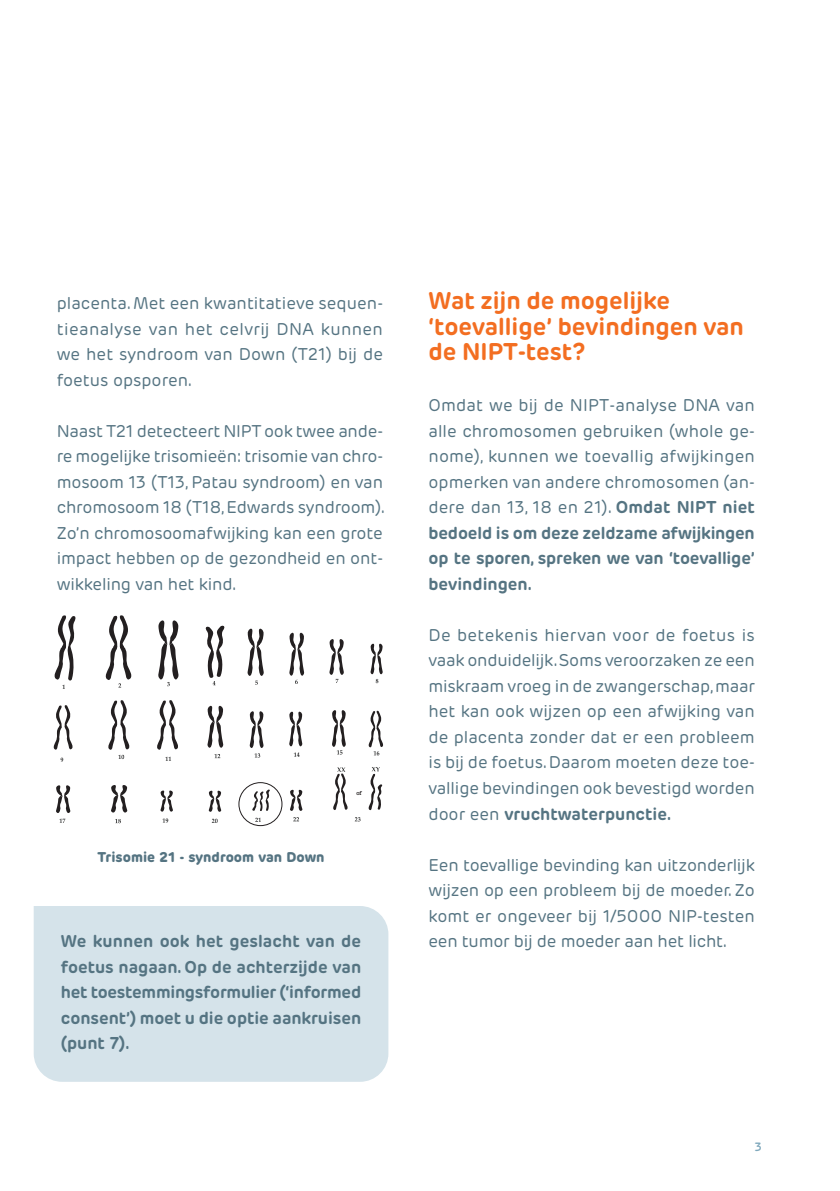
<style>
.page{position:relative;width:840px;height:1191px;background:#fff}
.page>*{position:absolute;margin:0;border:0;box-sizing:border-box;transform-origin:0 0}
._3_TITEL_N2{font:700 24px/25.6px "Rubrik New";color:#f36e21}
._6_BROODTEKST{font:17px/25.6px "Rubrik New";letter-spacing:-.005em;color:#557482;text-align:justify}
._6_BROODTEKST-2{font:700 17px/25.6px "Rubrik New";letter-spacing:-.005em;color:#557482;text-align:justify}
._6_BROODTEKST-3{font:800 14px "Rubrik New";color:#557482}
.t1{font:600 12px "Rubrik New";color:#7fa8bc}
.t2{font:600 6px "American Typewriter";color:#231f20}
.s1{font-weight:700}
</style>
<div class="page">
<div style="left:34px;top:906px;width:354px;height:175px;background:#d5e3ea"></div>
<svg style="left:111px;top:785px;width:16px;height:27px"></svg>
<svg style="left:160px;top:790px;width:13px;height:21px"></svg>
<svg style="left:208px;top:790px;width:13px;height:22px"></svg>
<svg style="left:290px;top:789px;width:12px;height:22px"></svg>
<svg style="left:207px;top:705px;width:16px;height:42px"></svg>
<svg style="left:289px;top:711px;width:13px;height:35px"></svg>
<svg style="left:53px;top:705px;width:20px;height:44px"></svg>
<svg style="left:157px;top:700px;width:21px;height:50px"></svg>
<svg style="left:252px;top:789px;width:18px;height:22px"></svg>
<svg style="left:54px;top:615px;width:22px;height:74px"></svg>
<svg style="left:56px;top:785px;width:14px;height:38px"></svg>
<svg style="left:115px;top:819px;width:6px;height:4px"></svg>
<svg style="left:162px;top:818px;width:6px;height:4px"></svg>
<svg style="left:212px;top:818px;width:5px;height:5px"></svg>
<svg style="left:255px;top:817px;width:6px;height:5px"></svg>
<svg style="left:293px;top:817px;width:6px;height:4px"></svg>
<svg style="left:333px;top:767px;width:14px;height:43px"></svg>
<svg style="left:368px;top:767px;width:14px;height:43px"></svg>
<svg style="left:108px;top:700px;width:21px;height:59px"></svg>
<svg style="left:165px;top:756px;width:6px;height:5px"></svg>
<svg style="left:214px;top:754px;width:6px;height:4px"></svg>
<svg style="left:249px;top:711px;width:14px;height:46px"></svg>
<svg style="left:293px;top:752px;width:6px;height:4px"></svg>
<svg style="left:332px;top:710px;width:14px;height:44px"></svg>
<svg style="left:368px;top:710px;width:15px;height:45px"></svg>
<svg style="left:105px;top:615px;width:27px;height:72px"></svg>
<svg style="left:158px;top:620px;width:21px;height:66px"></svg>
<svg style="left:355px;top:817px;width:5px;height:4px"></svg>
<svg style="left:205px;top:625px;width:19px;height:60px"></svg>
<svg style="left:247px;top:628px;width:17px;height:57px"></svg>
<svg style="left:289px;top:632px;width:15px;height:52px"></svg>
<svg style="left:329px;top:639px;width:15px;height:44px"></svg>
<svg style="left:370px;top:643px;width:12px;height:40px"></svg>
<div style="left:239px;top:782px;width:43px;height:43px;border:1px solid #231f20;border-radius:50%"></div>
<p class="_6_BROODTEKST" style="left:57px;top:291px;width:327px">placenta. Met een kwantitatieve sequen&shy;tieanalyse van het celvrij DNA kunnen we het syndroom van Down (T21) bij de foetus opsporen.</p>
<p class="_6_BROODTEKST" style="left:57px;top:418px;width:329px">Naast T21 detecteert NIPT ook twee ande&shy;re mogelijke trisomieën: trisomie van chro&shy;mosoom 13 (T13, Patau syndroom) en van chromosoom 18 (T18, Edwards syndroom).<br>Zo’n chromosoomafwijking kan een grote impact hebben op de gezondheid en ont&shy;wikkeling van het kind.</p>
<p class="_6_BROODTEKST-3" style="left:97px;top:848px;width:228px">Trisomie 21 - syndroom van Down</p>
<p class="t2" style="left:356px;top:788px;width:7px">of</p>
<p class="_6_BROODTEKST-2" style="left:61px;top:928px;width:302px">We kunnen ook het geslacht van de foetus nagaan. Op de achterzijde van het toestemmingsformulier (‘informed consent’) moet u die optie aankruisen (punt 7).</p>
<p class="_3_TITEL_N2" style="left:428px;top:288px;width:317px">Wat zijn de mogelijke ‘toevallige’ bevindingen van de NIPT-test?</p>
<p class="_6_BROODTEKST" style="left:428px;top:393px;width:328px">Omdat we bij de NIPT-analyse DNA van alle chromosomen gebruiken (whole ge&shy;nome), kunnen we toevallig afwijkingen opmerken van andere chromosomen (an&shy;dere dan 13, 18 en 21). <span class="s1">Omdat NIPT niet bedoeld is om deze zeldzame afwijkingen op te sporen, spreken we van ‘toevallige’ bevindingen.</span></p>
<p class="_6_BROODTEKST" style="left:428px;top:622px;width:328px">De betekenis hiervan voor de foetus is vaak onduidelijk. Soms veroorzaken ze een miskraam vroeg in de zwangerschap, maar het kan ook wijzen op een afwijking van de placenta zonder dat er een probleem is bij de foetus. Daarom moeten deze toe&shy;vallige bevindingen ook bevestigd worden door een <span class="s1">vruchtwaterpunctie.</span></p>
<p class="_6_BROODTEKST" style="left:428px;top:852px;width:327px">Een toevallige bevinding kan uitzonderlijk wijzen op een probleem bij de moeder. Zo komt er ongeveer bij 1/5000 NIP-testen een tumor bij de moeder aan het licht.</p>
<p class="t1" style="left:754px;top:1139px;width:9px">3</p>
</div>
